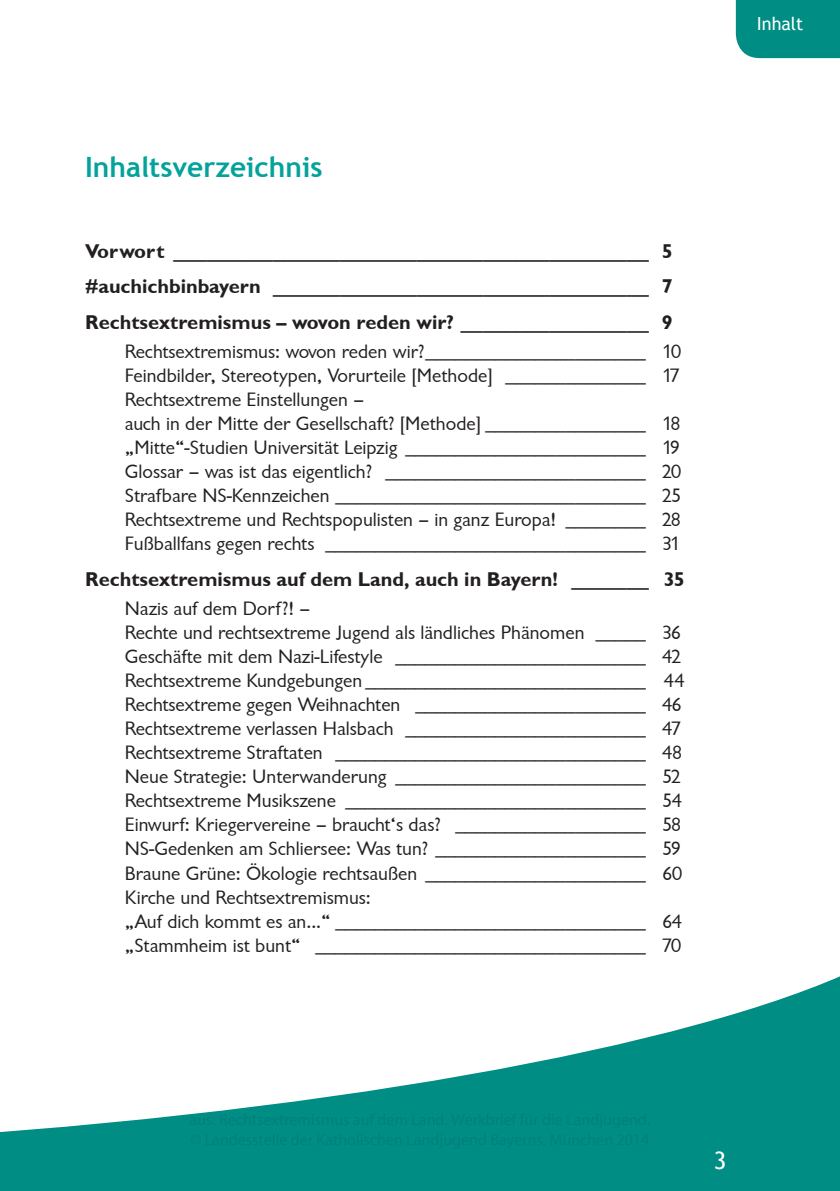
<style>
.page{position:relative;width:840px;height:1191px;background:#fff}
.page>*{position:absolute;margin:0;border:0;box-sizing:border-box;transform-origin:0 0}
.R_Ü_0{font:700 28px "Trebuchet MS";color:#03a29b}
.t1{font:24px "Trebuchet MS";color:#fff}
.R_Fließtext{font:20px/24px "Garrison Sans";color:#231f20}
.R_Fließtext-2{font:20px "Garrison Sans BOLD";color:#231f20}
.t2{font:18px "Trebuchet MS";color:#fff}
</style>
<div class="page">
<svg style="left:0;top:976px;width:839px;height:215px;fill:#008e84"></svg>
<div style="left:735px;top:0;width:104px;height:58px;background:#008e84"></div>
<p class="R_Ü_0" style="left:85px;top:150px;width:239px">Inhaltsverzeichnis</p>
<p class="R_Fließtext-2" style="left:85px;top:240px;width:589px">Vorwort ___________________________________________ 5</p>
<p class="R_Fließtext-2" style="left:85px;top:275px;width:589px">#auchichbinbayern __________________________________ 7</p>
<p class="R_Fließtext-2" style="left:85px;top:311px;width:589px">Rechtsextremismus – wovon reden wir? _________________ 9</p>
<p class="R_Fließtext" style="left:125px;top:340px;width:558px">Rechtsextremismus: wovon reden wir?______________________ 10</p>
<p class="R_Fließtext" style="left:125px;top:364px;width:556px">Feindbilder, Stereotypen, Vorurteile [Methode] ______________ 17</p>
<p class="R_Fließtext" style="left:125px;top:388px;width:557px">Rechtsextreme Einstellungen –<br>auch in der Mitte der Gesellschaft? [Methode] ________________ 18</p>
<p class="R_Fließtext" style="left:125px;top:436px;width:556px">„Mitte“-Studien Universität Leipzig ________________________ 19</p>
<p class="R_Fließtext" style="left:125px;top:460px;width:558px">Glossar – was ist das eigentlich? __________________________ 20</p>
<p class="R_Fließtext" style="left:125px;top:484px;width:558px">Strafbare NS-Kennzeichen _______________________________ 25</p>
<p class="R_Fließtext" style="left:125px;top:508px;width:557px">Rechtsextreme und Rechtspopulisten – in ganz Europa! ________ 28</p>
<p class="R_Fließtext" style="left:125px;top:532px;width:556px">Fußballfans gegen rechts ________________________________ 31</p>
<p class="R_Fließtext-2" style="left:85px;top:568px;width:600px">Rechtsextremismus auf dem Land, auch in Bayern! _______ 35</p>
<p class="R_Fließtext" style="left:125px;top:597px;width:557px">Nazis auf dem Dorf?! –<br>Rechte und rechtsextreme Jugend als ländliches Phänomen _____ 36</p>
<p class="R_Fließtext" style="left:125px;top:645px;width:558px">Geschäfte mit dem Nazi-Lifestyle _________________________ 42</p>
<p class="R_Fließtext" style="left:125px;top:669px;width:561px">Rechtsextreme Kundgebungen ____________________________ 44</p>
<p class="R_Fließtext" style="left:125px;top:693px;width:558px">Rechtsextreme gegen Weihnachten _______________________ 46</p>
<p class="R_Fließtext" style="left:125px;top:717px;width:558px">Rechtsextreme verlassen Halsbach ________________________ 47</p>
<p class="R_Fließtext" style="left:125px;top:741px;width:558px">Rechtsextreme Straftaten _______________________________ 48</p>
<p class="R_Fließtext" style="left:125px;top:765px;width:557px">Neue Strategie: Unterwanderung _________________________ 52</p>
<p class="R_Fließtext" style="left:125px;top:789px;width:558px">Rechtsextreme Musikszene ______________________________ 54</p>
<p class="R_Fließtext" style="left:125px;top:813px;width:558px">Einwurf: Kriegervereine – braucht‘s das? ___________________ 58</p>
<p class="R_Fließtext" style="left:125px;top:837px;width:557px">NS-Gedenken am Schliersee: Was tun? _____________________ 59</p>
<p class="R_Fließtext" style="left:125px;top:861px;width:558px">Braune Grüne: Ökologie rechtsaußen ______________________ 60</p>
<p class="R_Fließtext" style="left:125px;top:885px;width:558px">Kirche und Rechtsextremismus:<br>„Auf dich kommt es an...“ _______________________________ 64</p>
<p class="R_Fließtext" style="left:125px;top:933px;width:557px">„Stammheim ist bunt“ _________________________________ 70</p>
<p class="t2" style="left:756px;top:13px;width:48px">Inhalt</p>
<p class="t1" style="left:713px;top:1146px;width:14px">3</p>
</div>
